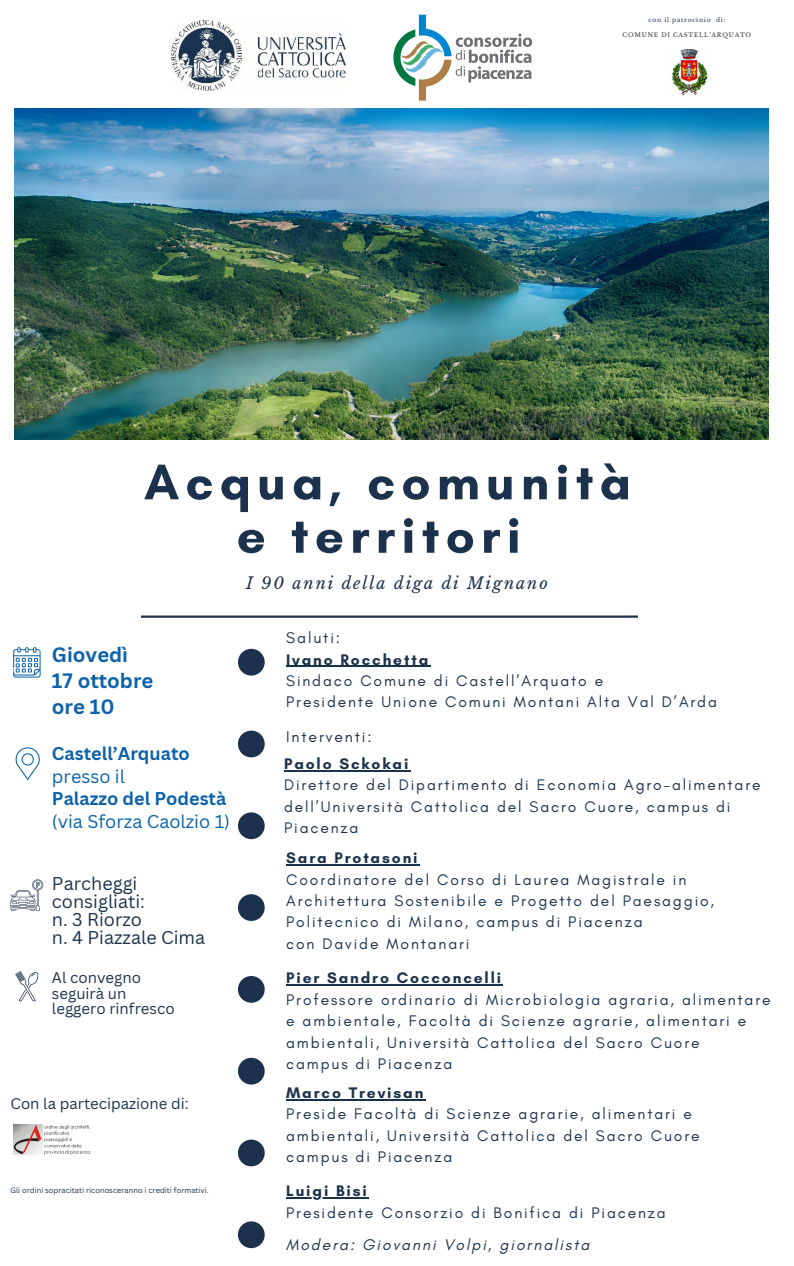
<style>
.page{position:relative;width:794px;height:1266px;background:#fff}
.page>*{position:absolute;margin:0;border:0;box-sizing:border-box;transform-origin:0 0}
.t1{font:700 51px/53.4px "Glacial Indifference";letter-spacing:.12em;color:#1c324c;text-align:center}
.t2{font:700 20.25px/25.9px "Canva Sans";color:#0c62a9}
.t3{font:700 18px/22.5px "Canva Sans";color:#0c62a9}
.t4{font:18px/18px "Canva Sans";color:#1c324c}
.t5{font:italic 16.12px "Libre Baskerville";letter-spacing:.12em;color:#1c324c}
.t6{font:italic 15.75px "Glacial Indifference";letter-spacing:.12em;color:#1c324c}
.t7{font:15.75px "Glacial Indifference";letter-spacing:.12em;color:#1c324c}
.t8{font:15.6px/21.4px "Glacial Indifference";letter-spacing:.12em;color:#1c324c}
.t9{font:15px/15.1px "Canva Sans";color:#1c324c}
.t10{font:7.5px "Canva Sans";color:#1c324c}
.t11{font:6px "Libre Baskerville";letter-spacing:.12em;color:#2e3439}
.t12{font:6px "Libre Baskerville";letter-spacing:.12em;color:#1c324c}
.s1{font-weight:700}
.s2{font-weight:400}
</style>
<div class="page">
<img style="left:393px;top:14px;width:140px;height:87px">
<img style="left:171px;top:20px;width:174px;height:71px">
<img style="left:14px;top:109px;width:754px;height:330px">
<svg style="left:16px;top:747px;width:24px;height:32px"></svg>
<svg style="left:13px;top:647px;width:28px;height:30px"></svg>
<svg style="left:238px;top:649px;width:26px;height:599px"></svg>
<svg style="left:11px;top:879px;width:32px;height:32px"></svg>
<img style="left:672px;top:50px;width:36px;height:46px">
<hr style="left:141px;top:615px;width:496px;height:3px;background:#1c324c">
<svg style="left:15px;top:971px;width:23px;height:30px"></svg>
<img style="left:13px;top:1125px;width:77px;height:29px">
<hr style="left:286px;top:666px;width:144px;height:1px;background:#1c324c">
<hr style="left:286px;top:1197px;width:82px;height:1px;background:#1c324c">
<hr style="left:286px;top:1099px;width:139px;height:1px;background:#1c324c">
<hr style="left:286px;top:864px;width:133px;height:1px;background:#1c324c">
<hr style="left:284px;top:770px;width:126px;height:1px;background:#1c324c">
<hr style="left:286px;top:984px;width:217px;height:1px;background:#1c324c">
<h4 class="t12" style="left:648px;top:16px;width:78px">con il patrocinio di:</h4>
<p class="t11" style="left:622px;top:31px;width:130px">COMUNE DI CASTELL’ARQUATO</p>
<p class="t1" style="left:144px;top:455px;width:488px">Acqua, comunità e territori</p>
<p class="t5" style="left:246px;top:573px;width:303px">I 90 anni della diga di Mignano</p>
<h3 class="t7" style="left:286px;top:628px;width:55px">Saluti:</h3>
<h4 class="t2" style="left:52px;top:641px;width:103px">Giovedì<br>17 ottobre ore 10</h4>
<p class="t8" style="left:286px;top:648px;width:432px"><span class="s1">Ivano Rocchetta<br></span>Sindaco Comune di Castell’Arquato e<br>Presidente Unione Comuni Montani Alta Val D’Arda</p>
<h1 class="t3" style="left:52px;top:742px;width:179px">Castell’Arquato <span class="s2">presso il<br></span>Palazzo del Podestà <span class="s2">(via Sforza Caolzio 1)</span></h1>
<h3 class="t4" style="left:52px;top:874px;width:154px">Parcheggi consigliati:<br>n. 3 Riorzo<br>n. 4 Piazzale Cima</h3>
<h4 class="t9" style="left:52px;top:970px;width:124px">Al convegno seguirà un leggero rinfresco</h4>
<h4 class="t9" style="left:11px;top:1095px;width:179px">Con la partecipazione di:</h4>
<h4 class="t10" style="left:11px;top:1185px;width:200px">Gli ordini sopracitati riconosceranno i crediti formativi.</h4>
<p class="t7" style="left:286px;top:727px;width:87px">Interventi:</p>
<h4 class="t8" style="left:284px;top:753px;width:477px"><span class="s1">Paolo Sckokai<br></span>Direttore del Dipartimento di Economia Agro-alimentare dell’Università Cattolica del Sacro Cuore, campus di Piacenza</h4>
<p class="t8" style="left:286px;top:847px;width:429px"><span class="s1">Sara Protasoni<br></span>Coordinatore del Corso di Laurea Magistrale in Architettura Sostenibile e Progetto del Paesaggio, Politecnico di Milano, campus di Piacenza<br>con Davide Montanari</p>
<p class="t8" style="left:286px;top:967px;width:485px"><span class="s1">Pier Sandro Cocconcelli<br></span>Professore ordinario di Microbiologia agraria, alimentare e ambientale, Facoltà di Scienze agrarie, alimentari e ambientali, Università Cattolica del Sacro Cuore<br>campus di Piacenza</p>
<h2 class="t8" style="left:286px;top:1081px;width:414px"><span class="s1">Marco Trevisan<br></span>Preside Facoltà di Scienze agrarie, alimentari e ambientali, Università Cattolica del Sacro Cuore campus di Piacenza</h2>
<p class="t8" style="left:286px;top:1180px;width:381px"><span class="s1">Luigi Bisi<br></span>Presidente Consorzio di Bonifica di Piacenza</p>
<h5 class="t6" style="left:286px;top:1235px;width:304px">Modera: Giovanni Volpi, giornalista</h5>
</div>
